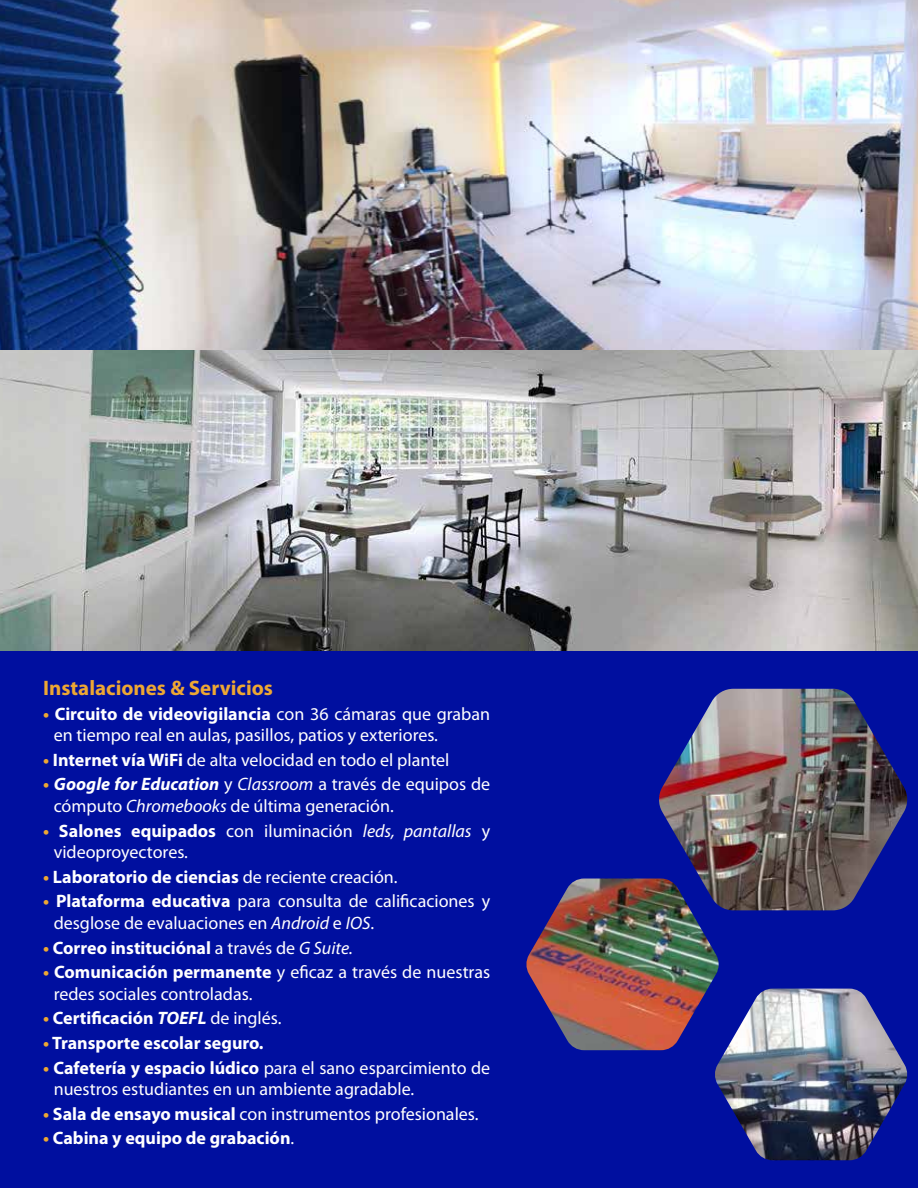
<style>
.page{position:relative;width:918px;height:1188px;background:#fff}
.page>*{position:absolute;margin:0;border:0;box-sizing:border-box;transform-origin:0 0}
.t1{font:700 21px "Myriad Pro";color:#eda733}
.t2{font:18px/21.6px "Myriad Pro";color:#fff}
.t3{font:700 18px "Myriad Pro";color:#fff}
.s1{font-weight:700;color:#eda733}
.s2{font-weight:700}
.s3{font-weight:700;font-style:italic}
.s4{font-style:italic}
.s5{color:#eda733}
.s6{font-weight:400}
.s7{font-weight:400;font-style:italic}
</style>
<div class="page">
<div style="left:0;top:622px;width:918px;height:566px;background:#000f9f"></div>
<img style="left:0;top:350px;width:918px;height:300px">
<img style="left:0;top:0;width:918px;height:350px">
<img style="left:658px;top:689px;width:250px;height:221px">
<img style="left:526px;top:879px;width:194px;height:171px">
<img style="left:714px;top:989px;width:194px;height:171px">
<p class="t1" style="left:43px;top:676px;width:231px">Instalaciones &amp; Servicios</p>
<p class="t2" style="left:54px;top:703px;width:438px;text-indent:-10px"><span class="s1">•</span> <span class="s2">Circuito de videovigilancia</span> con 36 cámaras que graban en tiempo real en aulas, pasillos, patios y exteriores.</p>
<p class="t2" style="left:43px;top:749px;width:408px"><span class="s1">•</span> <span class="s2">Internet vía WiFi</span> de alta velocidad en todo el plantel</p>
<p class="t2" style="left:54px;top:774px;width:438px;text-indent:-10px"><span class="s1">•</span> <span class="s3">Google for Education</span> y <span class="s4">Classroom</span> a través de equipos de cómputo <span class="s4">Chromebooks</span> de última generación.</p>
<p class="t2" style="left:54px;top:820px;width:438px;text-indent:-10px"><span class="s1">•</span> <span class="s2">Salones equipados</span> con iluminación <span class="s4">leds, pantallas</span> y videoproyectores.</p>
<p class="t3" style="left:43px;top:867px;width:356px"><span class="s5">•</span> Laboratorio de ciencias <span class="s6">de reciente creación.</span></p>
<p class="t2" style="left:54px;top:891px;width:438px;text-indent:-10px"><span class="s1">•</span> <span class="s2">Plataforma educativa</span> para consulta de calificaciones y desglose de evaluaciones en <span class="s4">Android</span> e <span class="s4">IOS</span>.</p>
<p class="t3" style="left:43px;top:938px;width:311px"><span class="s5">•</span> Correo instituciónal <span class="s6">a través de</span> <span class="s7">G Suite.</span></p>
<p class="t2" style="left:54px;top:962px;width:438px;text-indent:-10px"><span class="s1">•</span> <span class="s2">Comunicación permanente</span> y eficaz a través de nuestras redes sociales controladas.</p>
<p class="t3" style="left:43px;top:1008px;width:240px"><span class="s5">•</span> Certificación <span class="s4">TOEFL</span> <span class="s6">de inglés.</span></p>
<p class="t3" style="left:43px;top:1033px;width:222px"><span class="s5">•</span> Transporte escolar seguro.</p>
<p class="t2" style="left:54px;top:1057px;width:438px;text-indent:-10px"><span class="s1">•</span> <span class="s2">Cafetería y espacio lúdico</span> para el sano esparcimiento de nuestros estudiantes en un ambiente agradable.</p>
<p class="t2" style="left:43px;top:1103px;width:437px"><span class="s1">•</span> <span class="s2">Sala de ensayo musical</span> con instrumentos profesionales.</p>
<p class="t3" style="left:43px;top:1128px;width:253px"><span class="s5">•</span> Cabina y equipo de grabación<span class="s6">.</span></p>
</div>
